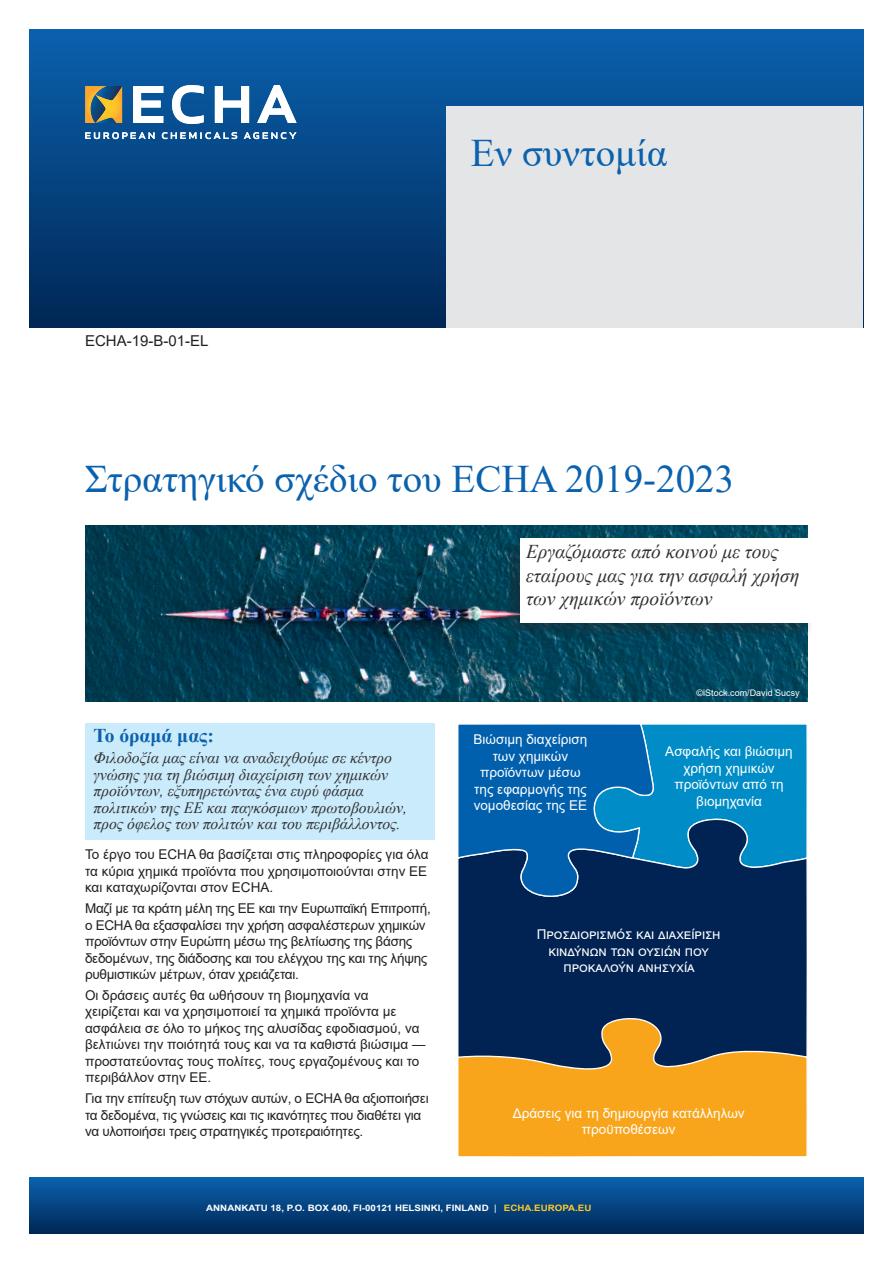
<style>
.page{position:relative;width:893px;height:1263px;background:#fff}
.page>*{position:absolute;margin:0;border:0;box-sizing:border-box;transform-origin:0 0}
.t1{font:39px "Times New Roman";color:#0a61ad}
.body{font:italic 19.5px/23.4px "Times New Roman";color:#312f30}
.body-2{font:700 19.5px "Times New Roman";color:#0a61ad}
.body-3{font:italic 15.75px/16.5px "Times New Roman";color:#312f30}
.t2{font:15px "Arial";color:#231f20}
.body-4{font:13.5px/16.5px "Arial";letter-spacing:-.02em;color:#231f20}
.body-5{font:13.5px/16.5px "Arial";color:#231f20}
.body-6{font:13.5px/16.5px "Arial";color:#fff;text-align:center}
.Footnote{font:9px "Arial";color:#fff}
.t3{font:700 8.7px "Arial";color:#fff;scale:1.11 1}
.s1{font-weight:400}
.s2{color:#fec927}
</style>
<div class="page">
<div style="left:30px;top:30px;width:833px;height:297px;background:linear-gradient(to bottom,#0a61ad,#002755)"></div>
<div style="left:30px;top:1178px;width:833px;height:55px;background:linear-gradient(to bottom,#0a61ad,#002857)"></div>
<div style="left:446px;top:106px;width:417px;height:221px;background:#e4e5e6"></div>
<div style="left:85px;top:723px;width:350px;height:117px;background:#caebfb"></div>
<svg style="left:85px;top:132px;width:212px;height:7px"></svg>
<svg style="left:133px;top:85px;width:164px;height:39px"></svg>
<svg style="left:85px;top:86px;width:37px;height:37px"></svg>
<img style="left:85px;top:525px;width:723px;height:177px">
<div style="left:458px;top:899px;width:349px;height:118px;background:#002354"></div>
<svg style="left:458px;top:724px;width:349px;height:175px;background:#0666a4"></svg>
<svg style="left:458px;top:1017px;width:349px;height:140px;background:#b9852e"></svg>
<div style="left:503px;top:538px;width:311px;height:101px;background:#231f20;opacity:.36"></div>
<div style="left:520px;top:538px;width:294px;height:84px;background:#fff"></div>
<p class="t2" style="left:85px;top:330px;width:125px">ECHA-19-B-01-EL</p>
<p class="t1" style="left:471px;top:126px;width:198px">Εν συντομία</p>
<p class="t1" style="left:85px;top:451px;width:651px">Στρατηγικό σχέδιο του ECHA 2019-2023</p>
<p class="body" style="left:526px;top:539px;width:275px">Εργαζόμαστε από κοινού με τους εταίρους μας για την ασφαλή χρήση των χημικών προϊόντων</p>
<p class="body-2" style="left:94px;top:722px;width:122px">Το όραμά μας:</p>
<p class="body-3" style="left:94px;top:749px;width:315px">Φιλοδοξία μας είναι να αναδειχθούμε σε κέντρο γνώσης για τη βιώσιμη διαχείριση των χημικών προϊόντων, εξυπηρετώντας ένα ευρύ φάσμα πολιτικών της ΕΕ και παγκόσμιων πρωτοβουλιών, προς όφελος των πολιτών και του περιβάλλοντος.</p>
<p class="body-4" style="left:85px;top:846px;width:345px;text-align:justify">Το έργο του ECHA θα βασίζεται στις πληροφορίες για όλα τα κύρια χημικά προϊόντα που χρησιμοποιούνται στην ΕΕ και καταχωρίζονται στον ECHA.</p>
<p class="body-4" style="left:85px;top:900px;width:347px">Μαζί με τα κράτη μέλη της ΕΕ και την Ευρωπαϊκή Επιτροπή, ο ECHA θα εξασφαλίσει την χρήση ασφαλέστερων χημικών προϊόντων στην Ευρώπη μέσω της βελτίωσης της βάσης δεδομένων, της διάδοσης και του ελέγχου της και της λήψης ρυθμιστικών μέτρων, όταν χρειάζεται.</p>
<p class="body-5" style="left:85px;top:987px;width:342px">Οι δράσεις αυτές θα ωθήσουν τη βιομηχανία να χειρίζεται και να χρησιμοποιεί τα χημικά προϊόντα με ασφάλεια σε όλο το μήκος της αλυσίδας εφοδιασμού, να βελτιώνει την ποιότητά τους και να τα καθιστά βιώσιμα — προστατεύοντας τους πολίτες, τους εργαζομένους και το περιβάλλον στην ΕΕ.</p>
<p class="body-4" style="left:85px;top:1090px;width:345px">Για την επίτευξη των στόχων αυτών, ο ECHA θα αξιοποιήσει τα δεδομένα, τις γνώσεις και τις ικανότητες που διαθέτει για να υλοποιήσει τρεις στρατηγικές προτεραιότητες.</p>
<p class="Footnote" style="left:696px;top:687px;width:105px">©iStock.com/David Sucsy</p>
<p class="body-6" style="left:474px;top:731px;width:115px">Βιώσιμη διαχείριση των χημικών προϊόντων μέσω της εφαρμογής της νομοθεσίας της ΕΕ</p>
<p class="body-6" style="left:665px;top:743px;width:129px">Ασφαλής και βιώσιμη χρήση χημικών προϊόντων από τη βιομηχανία</p>
<p class="body-6" style="left:537px;top:926px;width:185px">Προσδιορισμός και διαχείριση κινδύνων των ουσιών που προκαλούν ανησυχία</p>
<p class="body-6" style="left:513px;top:1104px;width:233px">Δράσεις για τη δημιουργία κατάλληλων προϋποθέσεων</p>
<p class="t3" style="left:206px;top:1201px;width:349px">ANNANKATU 18, P.O. BOX 400, FI-00121 HELSINKI, FINLAND <span class="s1">|</span> <span class="s2">ECHA.EUROPA.EU</span></p>
</div>
